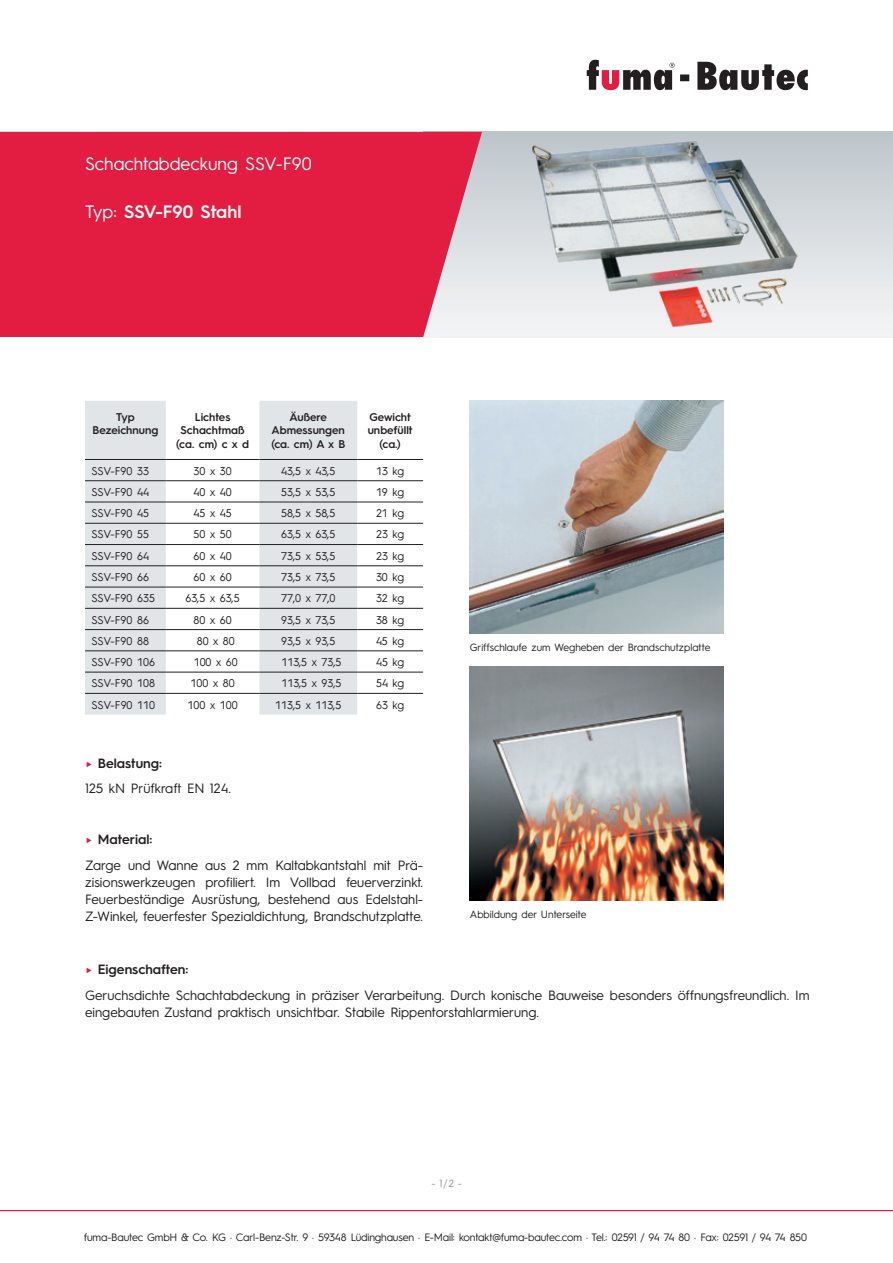
<style>
.page{position:relative;width:893px;height:1263px;background:#fff}
.page>*{position:absolute;margin:0;border:0;box-sizing:border-box;transform-origin:0 0}
.t1{font:18px "Hurme Geometric Sans 3";color:#fff}
.t2{font:600 18px "Hurme Geometric Sans 3";color:#fff}
.t3{font:13.5px/25.5px "Hurme Geometric Sans 3";color:#231f20}
.t4{font:11.25px "Hurme Geometric Sans 3";color:#231f20}
.t5{font:600 11.25px/13.5px "Hurme Geometric Sans 3";color:#231f20;text-align:center}
.t6{font:10.8px "Hurme Geometric Sans 3";letter-spacing:-.015em;color:#231f20}
.t7{font:10.5px "Hurme Geometric Sans 3";color:#231f20}
.t8{font:10.5px "Hurme Geometric Sans 3";color:#939598}
.s1{font-weight:400}
.s2{font-weight:600;color:#e31c41}
.s3{font-weight:600}
</style>
<div class="page">
<div style="left:85px;top:401px;width:81px;height:314px;background:#e1e5e8"></div>
<svg style="left:259px;top:401px;width:98px;height:314px;background:#dfe3e6"></svg>
<hr style="left:85px;top:502px;width:81px;height:1px;background:#231f20">
<hr style="left:166px;top:502px;width:93px;height:1px;background:#231f20">
<hr style="left:259px;top:502px;width:98px;height:1px;background:#231f20">
<hr style="left:357px;top:502px;width:66px;height:1px;background:#231f20">
<hr style="left:85px;top:523px;width:81px;height:1px;background:#231f20">
<hr style="left:166px;top:523px;width:93px;height:1px;background:#231f20">
<hr style="left:259px;top:523px;width:98px;height:1px;background:#231f20">
<hr style="left:357px;top:523px;width:66px;height:1px;background:#231f20">
<hr style="left:85px;top:544px;width:81px;height:1px;background:#231f20">
<hr style="left:166px;top:544px;width:93px;height:1px;background:#231f20">
<hr style="left:259px;top:544px;width:98px;height:1px;background:#231f20">
<hr style="left:357px;top:544px;width:66px;height:1px;background:#231f20">
<hr style="left:85px;top:565px;width:81px;height:1px;background:#231f20">
<hr style="left:166px;top:565px;width:93px;height:1px;background:#231f20">
<hr style="left:259px;top:565px;width:98px;height:1px;background:#231f20">
<hr style="left:357px;top:565px;width:66px;height:1px;background:#231f20">
<hr style="left:85px;top:587px;width:81px;height:1px;background:#231f20">
<hr style="left:166px;top:587px;width:93px;height:1px;background:#231f20">
<hr style="left:259px;top:587px;width:98px;height:1px;background:#231f20">
<hr style="left:357px;top:587px;width:66px;height:1px;background:#231f20">
<hr style="left:85px;top:608px;width:81px;height:1px;background:#231f20">
<hr style="left:166px;top:608px;width:93px;height:1px;background:#231f20">
<hr style="left:259px;top:608px;width:98px;height:1px;background:#231f20">
<hr style="left:357px;top:608px;width:66px;height:1px;background:#231f20">
<hr style="left:85px;top:629px;width:81px;height:1px;background:#231f20">
<hr style="left:166px;top:629px;width:93px;height:1px;background:#231f20">
<hr style="left:259px;top:629px;width:98px;height:1px;background:#231f20">
<hr style="left:357px;top:629px;width:66px;height:1px;background:#231f20">
<hr style="left:85px;top:651px;width:81px;height:1px;background:#231f20">
<hr style="left:166px;top:651px;width:93px;height:1px;background:#231f20">
<hr style="left:259px;top:651px;width:98px;height:1px;background:#231f20">
<hr style="left:357px;top:651px;width:66px;height:1px;background:#231f20">
<hr style="left:85px;top:672px;width:81px;height:1px;background:#231f20">
<hr style="left:166px;top:672px;width:93px;height:1px;background:#231f20">
<hr style="left:259px;top:672px;width:98px;height:1px;background:#231f20">
<hr style="left:357px;top:672px;width:66px;height:1px;background:#231f20">
<hr style="left:85px;top:693px;width:81px;height:1px;background:#231f20">
<hr style="left:166px;top:693px;width:93px;height:1px;background:#231f20">
<hr style="left:259px;top:693px;width:98px;height:1px;background:#231f20">
<hr style="left:357px;top:693px;width:66px;height:1px;background:#231f20">
<hr style="left:85px;top:459px;width:81px;height:1px;background:#231f20">
<hr style="left:166px;top:459px;width:93px;height:1px;background:#231f20">
<hr style="left:259px;top:459px;width:98px;height:1px;background:#231f20">
<hr style="left:357px;top:459px;width:66px;height:1px;background:#231f20">
<hr style="left:85px;top:480px;width:81px;height:1px;background:#231f20">
<hr style="left:166px;top:480px;width:93px;height:1px;background:#231f20">
<hr style="left:259px;top:480px;width:98px;height:1px;background:#231f20">
<hr style="left:357px;top:480px;width:66px;height:1px;background:#231f20">
<img style="left:470px;top:401px;width:253px;height:233px">
<img style="left:470px;top:667px;width:253px;height:234px">
<hr style="left:0;top:1210px;width:893px;height:1px;background:#e31c41">
<div style="left:423px;top:132px;width:470px;height:205px;background:linear-gradient(to bottom,#bec5cb,#f5f6f6)"></div>
<div style="left:0;top:132px;width:482px;height:205px;background:#e31c41"></div>
<svg style="left:680px;top:62px;width:128px;height:28px"></svg>
<svg style="left:587px;top:60px;width:87px;height:30px"></svg>
<img style="left:521px;top:133px;width:285px;height:201px">
<h1 class="t1" style="left:85px;top:151px;width:228px">Schachtabdeckung SSV-F90</h1>
<h1 class="t2" style="left:85px;top:199px;width:158px"><span class="s1">Typ:</span> SSV-F90 Stahl</h1>
<p class="t5" style="left:92px;top:410px;width:67px">Typ<br>Bezeichnung</p>
<p class="t5" style="left:176px;top:410px;width:74px">Lichtes<br>Schachtmaß (ca. cm) c x d</p>
<p class="t5" style="left:271px;top:410px;width:75px">Äußere<br>Abmessungen (ca. cm) A x B</p>
<p class="t5" style="left:368px;top:410px;width:46px">Gewicht unbefüllt (ca.)</p>
<p class="t4" style="left:91px;top:463px;width:59px">SSV-F90 33</p>
<p class="t4" style="left:194px;top:463px;width:40px">30 x 30</p>
<p class="t4" style="left:281px;top:463px;width:56px">43,5 x 43,5</p>
<p class="t4" style="left:376px;top:463px;width:29px">13 kg</p>
<p class="t4" style="left:91px;top:484px;width:59px">SSV-F90 44</p>
<p class="t4" style="left:194px;top:484px;width:40px">40 x 40</p>
<p class="t4" style="left:281px;top:484px;width:56px">53,5 x 53,5</p>
<p class="t4" style="left:376px;top:484px;width:30px">19 kg</p>
<p class="t4" style="left:91px;top:505px;width:59px">SSV-F90 45</p>
<p class="t4" style="left:194px;top:505px;width:40px">45 x 45</p>
<p class="t4" style="left:281px;top:505px;width:56px">58,5 x 58,5</p>
<p class="t4" style="left:376px;top:505px;width:30px">21 kg</p>
<p class="t4" style="left:91px;top:527px;width:59px">SSV-F90 55</p>
<p class="t4" style="left:194px;top:527px;width:40px">50 x 50</p>
<p class="t4" style="left:281px;top:527px;width:56px">63,5 x 63,5</p>
<p class="t4" style="left:376px;top:527px;width:29px">23 kg</p>
<p class="t4" style="left:91px;top:548px;width:59px">SSV-F90 64</p>
<p class="t4" style="left:194px;top:548px;width:40px">60 x 40</p>
<p class="t4" style="left:281px;top:548px;width:56px">73,5 x 53,5</p>
<p class="t4" style="left:376px;top:548px;width:29px">23 kg</p>
<p class="t4" style="left:91px;top:569px;width:59px">SSV-F90 66</p>
<p class="t4" style="left:194px;top:569px;width:40px">60 x 60</p>
<p class="t4" style="left:281px;top:569px;width:56px">73,5 x 73,5</p>
<p class="t4" style="left:376px;top:569px;width:30px">30 kg</p>
<p class="t4" style="left:91px;top:590px;width:65px">SSV-F90 635</p>
<p class="t4" style="left:186px;top:590px;width:56px">63,5 x 63,5</p>
<p class="t4" style="left:281px;top:590px;width:56px">77,0 x 77,0</p>
<p class="t4" style="left:376px;top:590px;width:30px">32 kg</p>
<p class="t4" style="left:91px;top:612px;width:59px">SSV-F90 86</p>
<p class="t4" style="left:194px;top:612px;width:40px">80 x 60</p>
<p class="t4" style="left:281px;top:612px;width:56px">93,5 x 73,5</p>
<p class="t4" style="left:376px;top:612px;width:30px">38 kg</p>
<p class="t4" style="left:91px;top:633px;width:59px">SSV-F90 88</p>
<p class="t4" style="left:197px;top:633px;width:40px">80 x 80</p>
<p class="t4" style="left:281px;top:633px;width:56px">93,5 x 93,5</p>
<p class="t4" style="left:376px;top:633px;width:30px">45 kg</p>
<p class="t4" style="left:91px;top:654px;width:65px">SSV-F90 106</p>
<p class="t4" style="left:194px;top:654px;width:46px">100 x 60</p>
<p class="t4" style="left:281px;top:654px;width:62px">113,5 x 73,5</p>
<p class="t4" style="left:376px;top:654px;width:30px">45 kg</p>
<p class="t4" style="left:91px;top:675px;width:65px">SSV-F90 108</p>
<p class="t4" style="left:191px;top:675px;width:46px">100 x 80</p>
<p class="t4" style="left:281px;top:675px;width:62px">113,5 x 93,5</p>
<p class="t4" style="left:376px;top:675px;width:30px">54 kg</p>
<p class="t4" style="left:91px;top:697px;width:65px">SSV-F90 110</p>
<p class="t4" style="left:188px;top:697px;width:52px">100 x 100</p>
<p class="t4" style="left:275px;top:697px;width:67px">113,5 x 113,5</p>
<p class="t4" style="left:376px;top:697px;width:29px">63 kg</p>
<p class="t3" style="left:85px;top:749px;width:147px"><span class="s2">►</span> <span class="s3">Belastung:<br></span>125 kN Prüfkraft EN 124.</p>
<p class="t3" style="left:85px;top:826px;width:340px"><span class="s2">►</span> <span class="s3">Material:<br></span>Zarge und Wanne aus 2 mm Kaltabkantstahl mit Prä-</p>
<p class="t3" style="left:85px;top:872px;width:340px;line-height:17px;text-align:justify">zisionswerkzeugen profiliert. Im Vollbad feuerverzinkt.<br>Feuerbeständige Ausrüstung, bestehend aus Edelstahl-Z-Winkel, feuerfester Spezialdichtung, Brandschutzplatte.</p>
<p class="t7" style="left:470px;top:639px;width:242px">Griffschlaufe zum Wegheben der Brandschutzplatte</p>
<p class="t7" style="left:470px;top:907px;width:118px">Abbildung der Unterseite</p>
<p class="t3" style="left:85px;top:956px;width:726px"><span class="s2">►</span> <span class="s3">Eigenschaften:<br></span>Geruchsdichte Schachtabdeckung in präziser Verarbeitung. Durch konische Bauweise besonders öffnungsfreundlich. Im</p>
<p class="t3" style="left:85px;top:998px;width:455px">eingebauten Zustand praktisch unsichtbar. Stabile Rippentorstahlarmierung.</p>
<p class="t8" style="left:432px;top:1175px;width:32px">- 1/2 -</p>
<p class="t6" style="left:84px;top:1230px;width:725px">fuma-Bautec GmbH &amp; Co. KG · Carl-Benz-Str. 9 · 59348 Lüdinghausen · E-Mail: kontakt@fuma-bautec.com · Tel.: 02591 / 94 74 80 · Fax: 02591 / 94 74 850</p>
</div>
